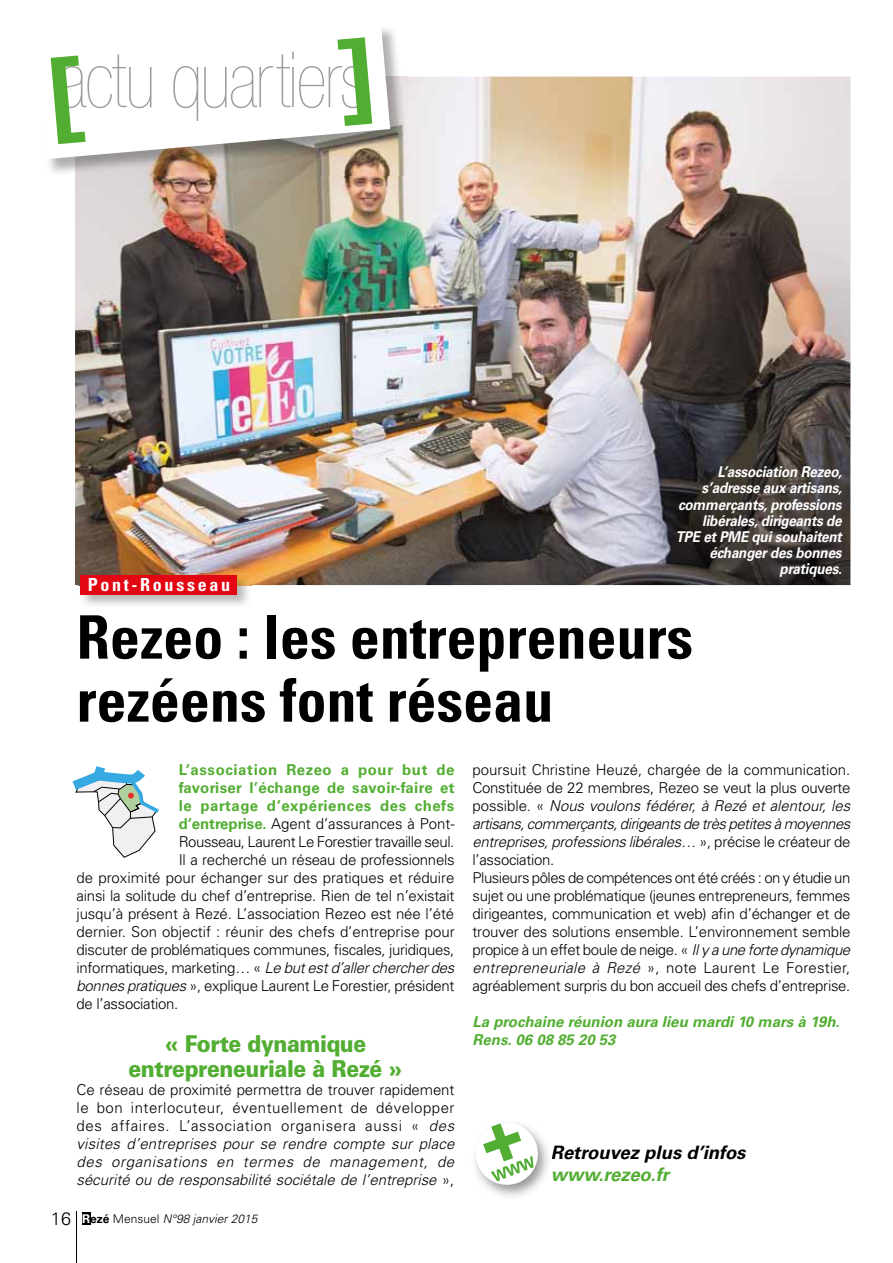
<style>
.page{position:relative;width:893px;height:1263px;background:#fff}
.page>*{position:absolute;margin:0;border:0;box-sizing:border-box;transform-origin:0 0}
.t1{font:700 condensed 60px/63px "Univers";color:#000}
.t2{font:900 23.25px/25.2px "Univers CE";letter-spacing:-.02em;color:#52ae32;text-align:center;scale:.9 1}
.t3{font:italic 700 18.45px "Univers CE";color:#000}
.t4{font:italic 700 18.45px "Univers CE";color:#52ae32}
.t5{font:700 condensed 18px "Univers";letter-spacing:.15em;color:#fff}
.t6{font:300 15px/18px "Univers";letter-spacing:-.02em;color:#000}
.t7{font:italic 300 15px/18px "Univers";color:#000;text-align:justify}
.t8{font:300 15px "Univers";color:#000}
.t9{font:700 15px/18px "Univers CE";letter-spacing:.03em;color:#52ae32;text-align:justify}
.t10{font:italic 700 15px/18px "Univers CE";color:#52ae32}
.t11{font:italic 300 15px "Univers";letter-spacing:-.02em;color:#000}
.t12{font:italic 700 14.85px/16.2px "Univers CE";letter-spacing:-.015em;color:#fff;text-align:right;scale:.91 1}
.t13{font:italic 300 12px "Univers";color:#000}
.s1{font-family:"Univers CE";font-weight:700;color:#52ae32}
.s2{font-style:normal}
.s3{font-style:italic}
.s4{font-style:normal;font-size:18px}
.s5{font-weight:700;font-style:normal;color:#fff}
.s6{font-weight:700;font-style:normal}
</style>
<div class="page">
<div style="left:82px;top:1212px;width:8px;height:12px;background:#000"></div>
<hr style="left:76px;top:1212px;width:1px;height:51px;background:#000">
<img style="left:75px;top:77px;width:775px;height:508px">
<img style="left:79px;top:574px;width:173px;height:31px">
<div style="left:81px;top:575px;width:156px;height:20px;background:#e30613"></div>
<img style="left:49px;top:30px;width:358px;height:143px">
<img style="left:75px;top:77px;width:332px;height:99px">
<svg style="left:49px;top:29px;width:341px;height:130px"></svg>
<svg style="left:173px;top:66px;width:25px;height:55px"></svg>
<svg style="left:51px;top:54px;width:100px;height:90px"></svg>
<svg style="left:204px;top:37px;width:168px;height:89px"></svg>
<svg style="left:72px;top:766px;width:87px;height:92px"></svg>
<img style="left:489px;top:1140px;width:59px;height:57px">
<svg style="left:475px;top:1123px;width:67px;height:66px"></svg>
<p class="t12" style="left:676px;top:464px;width:184px">L’association Rezeo, s’adresse aux artisans, commerçants, professions libérales, dirigeants de<br>TPE et PME qui souhaitent échanger des bonnes pratiques.</p>
<p class="t5" style="left:88px;top:573px;width:144px">Pont-Rousseau</p>
<h1 class="t1" style="left:77px;top:605px;width:618px">Rezeo : les entrepreneurs rezéens font réseau</h1>
<p class="t9" style="left:179px;top:761px;width:277px">L’association Rezeo a pour but de favoriser l’échange de savoir-faire et le partage d’expériences des chefs</p>
<p class="t6" style="left:179px;top:814px;width:277px"><span class="s1">d’entreprise.</span> Agent d’assurances à Pont-</p>
<p class="t6" style="left:179px;top:832px;width:277px">Rousseau, Laurent Le Forestier travaille seul.</p>
<p class="t6" style="left:179px;top:850px;width:277px">Il a recherché un réseau de professionnels</p>
<p class="t8" style="left:77px;top:868px;width:379px">de proximité pour échanger sur des pratiques et réduire</p>
<p class="t6" style="left:77px;top:886px;width:379px">ainsi la solitude du chef d’entreprise. Rien de tel n’existait</p>
<p class="t6" style="left:77px;top:904px;width:379px">jusqu’à présent à Rezé. L’association Rezeo est née l’été</p>
<p class="t8" style="left:77px;top:922px;width:380px">dernier. Son objectif : réunir des chefs d’entreprise pour</p>
<p class="t6" style="left:77px;top:940px;width:379px">discuter de problématiques communes, fiscales, juridiques,</p>
<p class="t11" style="left:77px;top:958px;width:379px"><span class="s2">informatiques, marketing… «</span> Le but est d’aller chercher des</p>
<p class="t6" style="left:77px;top:976px;width:379px"><span class="s3">bonnes pratiques</span> », explique Laurent Le Forestier, président</p>
<p class="t6" style="left:77px;top:994px;width:103px">de l’association.</p>
<h2 class="t2" style="left:128px;top:1031px;width:306px">« Forte dynamique entrepreneuriale à Rezé »</h2>
<p class="t7" style="left:77px;top:1081px;width:379px"><span class="s2">Ce réseau de proximité permettra de trouver rapidement le bon interlocuteur, éventuellement de développer des affaires. L’association organisera aussi «</span> des visites d’entreprises pour se rendre compte sur place des organisations en termes de management, de sécurité ou de responsabilité sociétale de l’entreprise <span class="s2">»,</span></p>
<p class="t13" style="left:51px;top:1211px;width:208px"><span class="s4">16</span> <span class="s5">R</span><span class="s6">ezé</span> <span class="s2">Mensuel</span> N°98 janvier 2015</p>
<p class="t6" style="left:472px;top:760px;width:380px">poursuit Christine Heuzé, chargée de la communication.<br>Constituée de 22 membres, Rezeo se veut la plus ouverte possible. « <span class="s3">Nous voulons fédérer, à Rezé et alentour, les artisans, commerçants, dirigeants de très petites à moyennes entreprises, professions libérales…</span> », précise le créateur de l’association.<br>Plusieurs pôles de compétences ont été créés : on y étudie un sujet ou une problématique (jeunes entrepreneurs, femmes dirigeantes, communication et web) afin d’échanger et de trouver des solutions ensemble. L’environnement semble propice à un effet boule de neige. « <span class="s3">Il y a une forte dynamique entrepreneuriale à Rezé</span> », note Laurent Le Forestier, agréablement surpris du bon accueil des chefs d’entreprise.</p>
<p class="t10" style="left:472px;top:1013px;width:369px">La prochaine réunion aura lieu mardi 10 mars à 19h.<br>Rens. 06 08 85 20 53</p>
<p class="t3" style="left:551px;top:1142px;width:196px">Retrouvez plus d’infos</p>
<p class="t4" style="left:551px;top:1164px;width:120px">www.rezeo.fr</p>
</div>
